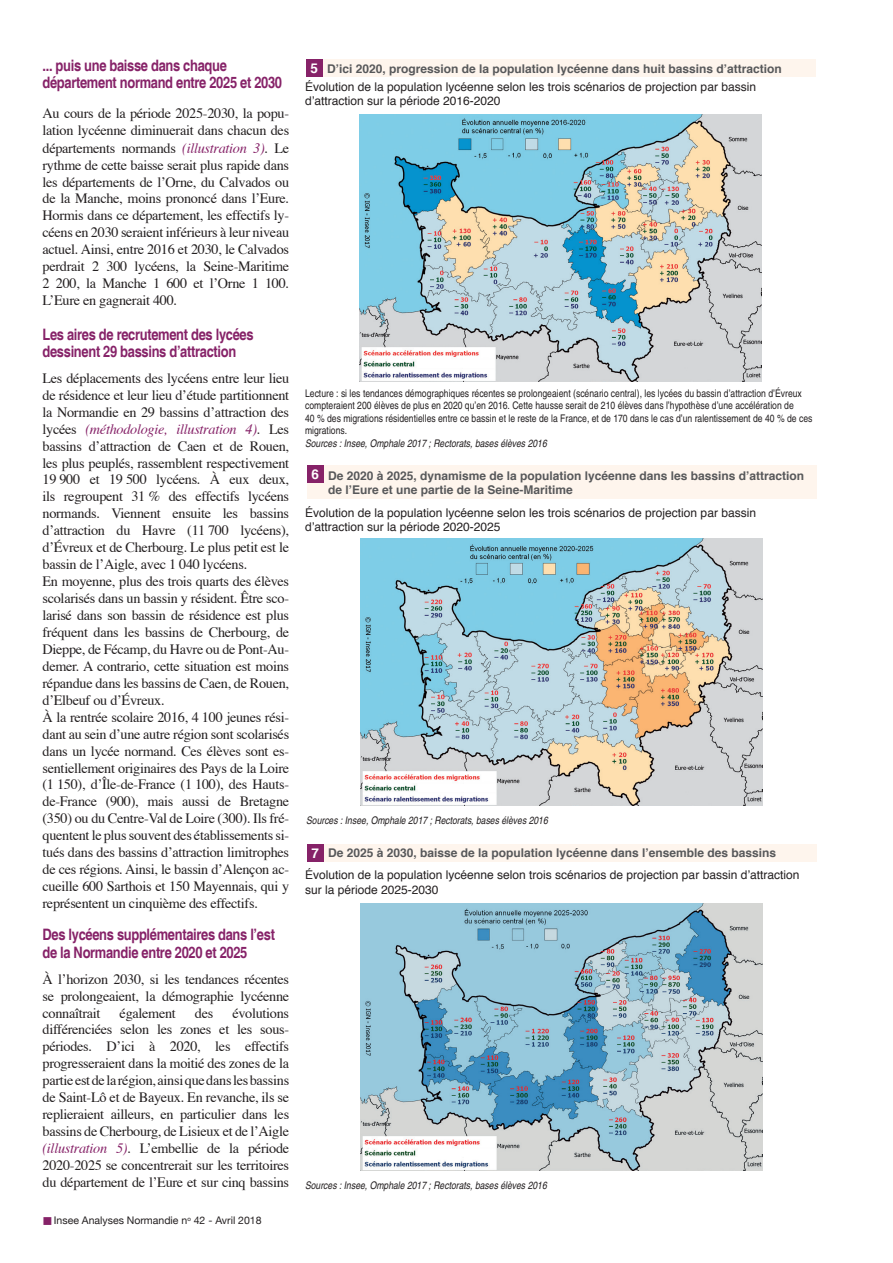
<style>
.page{position:relative;width:893px;height:1263px;background:#fff}
.page>*{position:absolute;margin:0;border:0;box-sizing:border-box;transform-origin:0 0}
.t1{font:700 condensed 15.75px/17.1px "Helvetica";letter-spacing:-.02em;color:#862268}
.t2{font:14.25px/17px "Times";letter-spacing:-.02em;color:#231f20;text-align:justify}
.t3{font:700 13.5px "Helvetica";color:#fff}
.t4{font:12px/14.4px "Helvetica";color:#231f20}
.t5{font:700 12px/14.4px "Helvetica";color:#57585a}
.t6{font:condensed 10.5px/12.6px "Helvetica";color:#231f20}
.t7{font:italic condensed 10.5px "Helvetica";color:#231f20}
.t8{font:10.5px "Helvetica Neue";color:#231f20}
.s1{font-style:italic;color:#862268}
.s2{color:#862268}
.s3{font-size:13.5px;color:#fff}
</style>
<div class="page">
<div style="left:306px;top:60px;width:509px;height:17px;background:#fef5ed"></div>
<div style="left:306px;top:60px;width:17px;height:17px;background:#862268"></div>
<div style="left:307px;top:466px;width:509px;height:33px;background:#fef5ed"></div>
<div style="left:307px;top:466px;width:17px;height:17px;background:#862268"></div>
<div style="left:307px;top:844px;width:509px;height:17px;background:#fef5ed"></div>
<div style="left:307px;top:844px;width:17px;height:17px;background:#862268"></div>
<img style="left:359px;top:114px;width:402px;height:268px">
<img style="left:360px;top:538px;width:402px;height:268px">
<img style="left:360px;top:903px;width:402px;height:268px">
<p class="t1" style="left:43px;top:57px;width:241px">... puis une baisse dans chaque département normand entre 2025 et 2030</p>
<p class="t2" style="left:43px;top:104px;width:248px">Au cours de la période 2025-2030, la popu&shy;lation lycéenne diminuerait dans chacun des départements normands <span class="s1">(illustration 3)</span>. Le rythme de cette baisse serait plus rapide dans les départements de l’Orne, du Calvados ou de la Manche, moins prononcé dans l’Eure.<br>Hormis dans ce département, les effectifs ly&shy;céens en 2030 seraient inférieurs à leur niveau actuel. Ainsi, entre 2016 et 2030, le Calvados perdrait 2 300 lycéens, la Seine-Maritime 2 200, la Manche 1 600 et l’Orne 1 100.<br>L’Eure en gagnerait 400.</p>
<p class="t1" style="left:43px;top:326px;width:213px">Les aires de recrutement des lycées dessinent 29 bassins d’attraction</p>
<p class="t2" style="left:43px;top:368px;width:248px;text-align:left">Les déplacements des lycéens entre leur lieu de résidence et leur lieu d’étude partitionnent la Normandie en 29 bassins d’attraction des lycées <span class="s1">(méthodologie, illustration 4)</span>. Les bassins d’attraction de Caen et de Rouen, les plus peuplés, rassemblent respectivement 19 900 et 19 500 lycéens. À eux deux, ils regroupent 31 % des effectifs lycéens normands. Viennent ensuite les bassins d’attraction du Havre (11 700 lycéens), d’Évreux et de Cherbourg. Le plus petit est le bassin de l’Aigle, avec 1 040 lycéens.<br>En moyenne, plus des trois quarts des élèves scolarisés dans un bassin y résident. Être sco&shy;larisé dans son bassin de résidence est plus fréquent dans les bassins de Cherbourg, de Dieppe, de Fécamp, du Havre ou de Pont-Au&shy;demer. A contrario, cette situation est moins répandue dans les bassins de Caen, de Rouen, d’Elbeuf ou d’Évreux.<br>À la rentrée scolaire 2016, 4 100 jeunes rési&shy;dant au sein d’une autre région sont scolarisés dans un lycée normand. Ces élèves sont es&shy;sentiellement originaires des Pays de la Loire (1 150), d’Île-de-France (1 100), des Hauts&shy;de-France (900), mais aussi de Bretagne (350) ou du Centre-Val de Loire (300). Ils fré&shy;quentent le plus souvent des établissements si&shy;tués dans des bassins d’attraction limitrophes de ces régions. Ainsi, le bassin d’Alençon ac&shy;cueille 600 Sarthois et 150 Mayennais, qui y représentent un cinquième des effectifs.</p>
<p class="t1" style="left:43px;top:926px;width:234px">Des lycéens supplémentaires dans l’est de la Normandie entre 2020 et 2025</p>
<p class="t2" style="left:43px;top:969px;width:248px">À l’horizon 2030, si les tendances récentes se prolongeaient, la démographie lycéenne connaîtrait</p>
<p class="t2" style="left:43px;top:1003px;width:248px;text-indent:190px">évolutions différenciées selon les zones et les sous&shy;périodes. D’ici à 2020, les effectifs progresseraient dans la moitié des zones de la partie est de la région, ainsi que dans les bassins de Saint-Lô et de Bayeux. En revanche, ils se replieraient ailleurs, en particulier dans les bassins de Cherbourg, de Lisieux et de l’Aigle <span class="s1">(illustration 5)</span>. L’embellie de la période 2020-2025 se concentrerait sur les territoires du département de l’Eure et sur cinq bassins</p>
<p class="t2" style="left:120px;top:1003px;width:58px">également</p>
<p class="t2" style="left:195px;top:1003px;width:20px">des</p>
<p class="t8" style="left:43px;top:1213px;width:221px"><span class="s2">■</span>Insee Analyses Normandie n<sup>o</sup> 42 - Avril 2018</p>
<p class="t5" style="left:310px;top:61px;width:473px"><span class="s3">5</span> D’ici 2020, progression de la population lycéenne dans huit bassins d’attraction</p>
<p class="t4" style="left:305px;top:80px;width:452px">Évolution de la population lycéenne selon les trois scénarios de projection par bassin d’attraction sur la période 2016-2020</p>
<p class="t6" style="left:305px;top:387px;width:509px">Lecture : si les tendances démographiques récentes se prolongeaient (scénario central), les lycées du bassin d’attraction d’Évreux compteraient 200 élèves de plus en 2020 qu’en 2016. Cette hausse serait de 210 élèves dans l’hypothèse d’une accélération de<br>40 % des migrations résidentielles entre ce bassin et le reste de la France, et de 170 dans le cas d’un ralentissement de 40 % de ces migrations.</p>
<p class="t7" style="left:305px;top:437px;width:243px">Sources : Insee, Omphale 2017 ; Rectorats, bases élèves 2016</p>
<p class="t3" style="left:312px;top:464px;width:9px">6</p>
<p class="t5" style="left:328px;top:468px;width:478px">De 2020 à 2025, dynamisme de la population lycéenne dans les bassins d’attraction de l’Eure et une partie de la Seine-Maritime</p>
<p class="t4" style="left:305px;top:506px;width:452px">Évolution de la population lycéenne selon les trois scénarios de projection par bassin d’attraction sur la période 2020-2025</p>
<p class="t7" style="left:306px;top:814px;width:243px">Sources : Insee, Omphale 2017 ; Rectorats, bases élèves 2016</p>
<p class="t5" style="left:312px;top:846px;width:466px"><span class="s3">7</span> De 2025 à 2030, baisse de la population lycéenne dans l’ensemble des bassins</p>
<p class="t4" style="left:305px;top:868px;width:496px">Évolution de la population lycéenne selon trois scénarios de projection par bassin d’attraction sur la période 2025-2030</p>
<p class="t7" style="left:305px;top:1179px;width:243px">Sources : Insee, Omphale 2017 ; Rectorats, bases élèves 2016</p>
</div>
